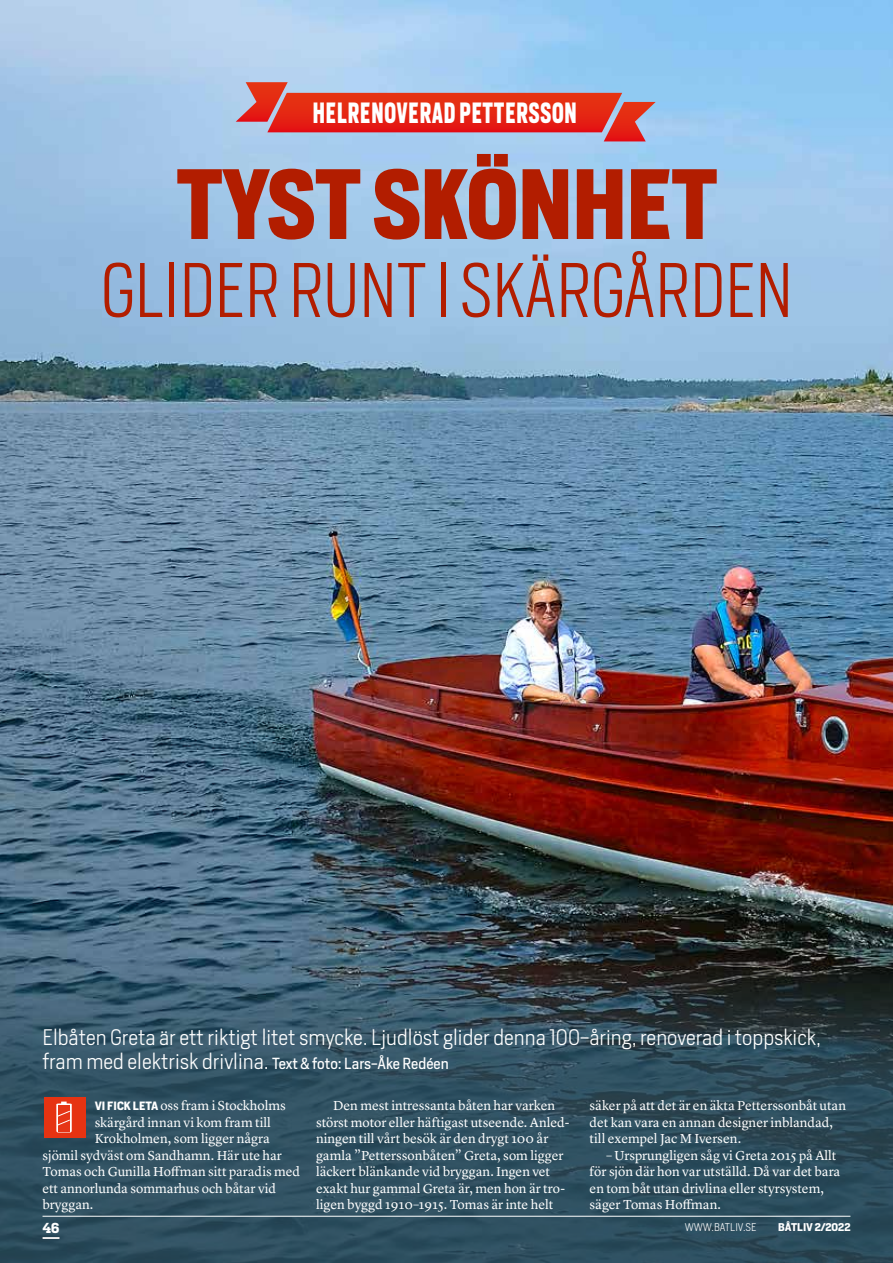
<style>
.page{position:relative;width:893px;height:1263px;background:#fff}
.page>*{position:absolute;margin:0;border:0;box-sizing:border-box;transform-origin:0 0}
.t1{font:700 93px "Heron Sans Cond";color:#b21d00}
.t2{font:300 72px "Heron Sans Cond";color:#b21d00}
.t3{font:700 27.3px "Heron Sans Cond";letter-spacing:.04em;color:#fff;scale:.77 1}
.t4{font:300 21px/24px "Heron Sans";color:#fff}
.t5{font:13.5px/16.5px "Lyon Text";color:#fff}
.t6{font:700 13.5px "Heron Serif";color:#fff}
.t7{font:300 10.5px "Heron Sans";color:#fff}
.t8{font:700 10.5px "Heron Sans";color:#fff}
.s1{font-weight:400;font-size:15px}
.s2{font-family:"Heron Sans";font-weight:700;font-size:11.25px}
</style>
<div class="page">
<img style="left:0;top:0;width:893px;height:916px">
<svg style="left:0;top:916px;width:893px;height:347px;background:#324e5d"></svg>
<svg style="left:236px;top:82px;width:420px;height:59px;background:#cd6465"></svg>
<div style="left:45px;top:1097px;width:41px;height:40px;background:#e63312"></div>
<svg style="left:56px;top:1101px;width:16px;height:31px"></svg>
<hr style="left:43px;top:1216px;width:807px;height:1px;background:#fff">
<svg style="left:43px;top:1237px;width:17px;height:2px"></svg>
<h3 class="t3" style="left:313px;top:95px;width:344px">HELRENOVERAD PETTERSSON</h3>
<h1 class="t1" style="left:176px;top:144px;width:543px">TYST SKÖNHET</h1>
<h2 class="t2" style="left:101px;top:245px;width:694px">GLIDER RUNT I SKÄRGÅRDEN</h2>
<h3 class="t4" style="left:43px;top:1024px;width:780px">Elbåten Greta är ett riktigt litet smycke. Ljudlöst glider denna 100-åring, renoverad i toppskick, fram med elektrisk drivlina. <span class="s1">Text &amp; foto: Lars-Åke Redéen</span></h3>
<p class="t5" style="left:95px;top:1096px;width:193px"><span class="s2">VI FICK LETA</span> oss fram i Stockholms</p>
<p class="t5" style="left:95px;top:1113px;width:178px">skärgård innan vi kom fram till</p>
<p class="t5" style="left:95px;top:1129px;width:177px">Krokholmen, som ligger några</p>
<p class="t5" style="left:43px;top:1146px;width:241px">sjömil sydväst om Sandhamn. Här ute har</p>
<p class="t5" style="left:43px;top:1162px;width:259px">Tomas och Gunilla Hoffman sitt paradis med</p>
<p class="t5" style="left:43px;top:1179px;width:235px">ett annorlunda sommarhus och båtar vid</p>
<p class="t5" style="left:43px;top:1195px;width:52px">bryggan.</p>
<p class="t5" style="left:316px;top:1096px;width:255px;text-indent:17px">Den mest intressanta båten har varken störst motor eller häftigast utseende. Anled&shy;ningen till vårt besök är den drygt 100 år gamla ”Petterssonbåten” Greta, som ligger läckert blänkande vid bryggan. Ingen vet exakt hur gammal Greta är, men hon är tro&shy;ligen byggd 1910–1915. Tomas är inte helt</p>
<p class="t5" style="left:590px;top:1096px;width:258px">säker på att det är en äkta Petterssonbåt utan det kan vara en annan designer inblandad, till exempel Jac M Iversen.</p>
<p class="t5" style="left:590px;top:1146px;width:252px;text-indent:17px">– Ursprungligen såg vi Greta 2015 på Allt för sjön där hon var utställd. Då var det bara en tom båt utan drivlina eller styrsystem, säger Tomas Hoffman.</p>
<p class="t6" style="left:43px;top:1219px;width:18px">46</p>
<p class="t7" style="left:685px;top:1220px;width:73px">WWW.BATLIV.SE</p>
<p class="t8" style="left:778px;top:1220px;width:74px">BÅTLIV 2/2022</p>
</div>
